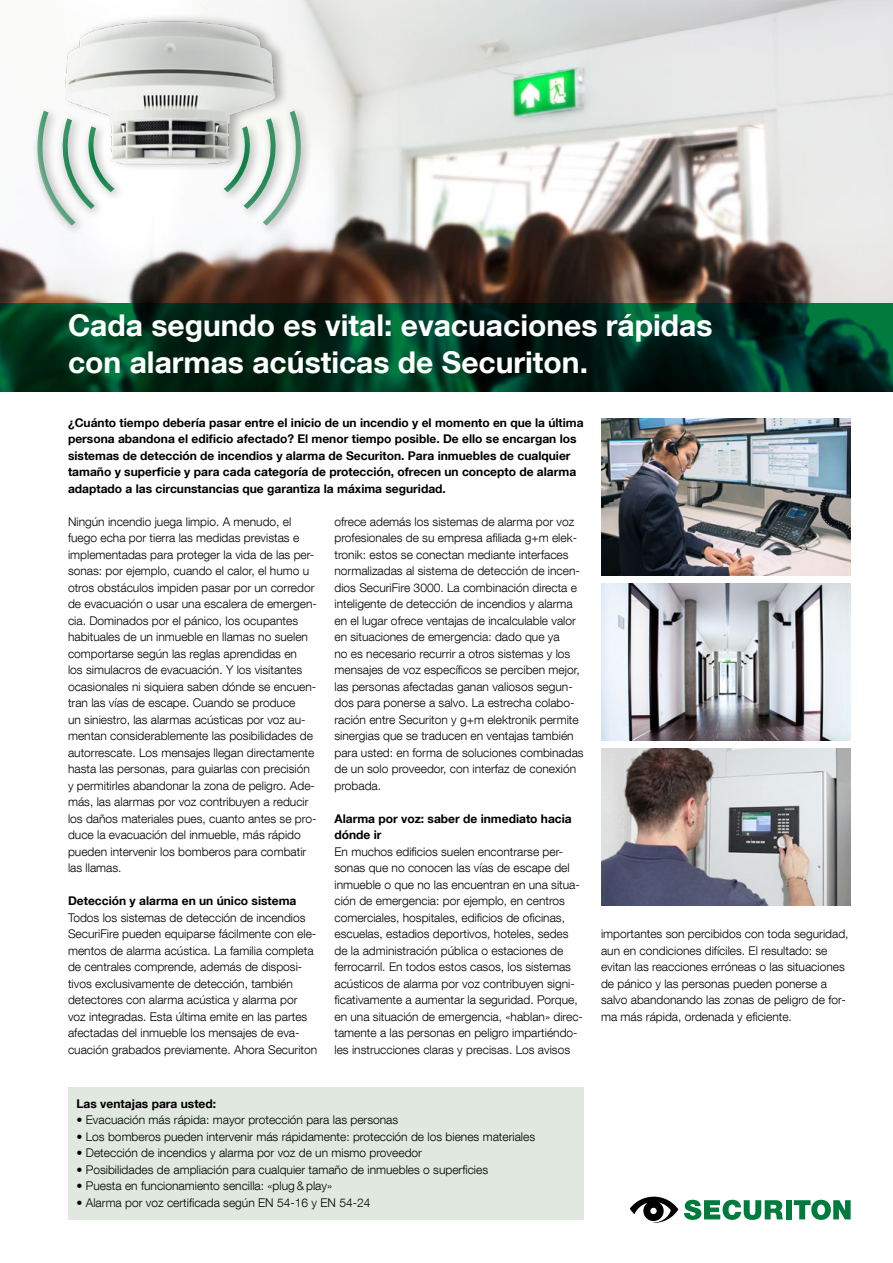
<style>
.page{position:relative;width:893px;height:1263px;background:#fff}
.page>*{position:absolute;margin:0;border:0;box-sizing:border-box;transform-origin:0 0}
.t1{font:700 30px/37.5px "Helvetica Neue LT Com";color:#fff}
.t2{font:300 12px/16.5px "Helvetica Neue LT Com";color:#000}
.t3{font:700 12px/16.5px "Helvetica Neue LT Com";color:#000}
</style>
<div class="page">
<img style="left:601px;top:419px;width:249px;height:156px">
<img style="left:601px;top:749px;width:249px;height:156px">
<img style="left:601px;top:584px;width:249px;height:156px">
<img style="left:0;top:0;width:893px;height:303px">
<svg style="left:684px;top:1200px;width:99px;height:20px"></svg>
<div style="left:786px;top:1200px;width:6px;height:19px;background:#007b3d"></div>
<svg style="left:794px;top:1200px;width:57px;height:20px"></svg>
<svg style="left:630px;top:1197px;width:48px;height:26px"></svg>
<svg style="left:0;top:303px;width:893px;height:89px;background:#00301d"></svg>
<div style="left:64px;top:13px;width:226px;height:159px;background:#000;opacity:.3"></div>
<img style="left:66px;top:22px;width:209px;height:142px">
<div style="left:219px;top:106px;width:94px;height:131px;background:#000;opacity:.4"></div>
<svg style="left:224px;top:111px;width:83px;height:115px"></svg>
<div style="left:31px;top:106px;width:95px;height:131px;background:#000;opacity:.4"></div>
<svg style="left:31px;top:111px;width:84px;height:115px"></svg>
<div style="left:68px;top:1087px;width:516px;height:132px;background:#e1e8df"></div>
<h1 class="t1" style="left:68px;top:306px;width:646px">Cada segundo es vital: evacuaciones rápidas con alarmas acústicas de Securiton.</h1>
<p class="t3" style="left:68px;top:414px;width:517px">¿Cuánto tiempo debería pasar entre el inicio de un incendio y el momento en que la última persona abandona el edificio afectado? El menor tiempo posible. De ello se encargan los sistemas de detección de incendios y alarma de Securiton. Para inmuebles de cualquier tamaño y superficie y para cada categoría de protección, ofrecen un concepto de alarma adaptado a las circunstancias que garantiza la máxima seguridad.</p>
<p class="t2" style="left:68px;top:513px;width:250px">Ningún incendio juega limpio. A menudo, el fuego echa por tierra las medidas previstas e implementadas para proteger la vida de las per&shy;sonas: por ejemplo, cuando el calor, el humo u otros obstáculos impiden pasar por un corredor de evacuación o usar una escalera de emergen&shy;cia. Dominados por el pánico, los ocupantes habituales de un inmueble en llamas no suelen comportarse según las reglas aprendidas en<br>los simulacros de evacuación. Y los visitantes ocasionales ni siquiera saben dónde se encuen&shy;tran las vías de escape. Cuando se produce<br>un siniestro, las alarmas acústicas por voz au&shy;mentan considerablemente las posibilidades de autorrescate. Los mensajes llegan directamente hasta las personas, para guiarlas con precisión y permitirles abandonar la zona de peligro. Ade&shy;más, las alarmas por voz contribuyen a reducir los daños materiales pues, cuanto antes se pro&shy;duce la evacuación del inmueble, más rápido pueden intervenir los bomberos para combatir las llamas.</p>
<p class="t3" style="left:68px;top:892px;width:230px">Detección y alarma en un único sistema</p>
<p class="t2" style="left:68px;top:909px;width:251px">Todos los sistemas de detección de incendios SecuriFire pueden equiparse fácilmente con ele&shy;mentos de alarma acústica. La familia completa de centrales comprende, además de disposi&shy;tivos exclusivamente de detección, también detectores con alarma acústica y alarma por voz integradas. Esta última emite en las partes afectadas del inmueble los mensajes de eva&shy;cuación grabados previamente. Ahora Securiton</p>
<p class="t2" style="left:334px;top:513px;width:251px">ofrece además los sistemas de alarma por voz profesionales de su empresa afiliada g+m elek&shy;tronik: estos se conectan mediante interfaces normalizadas al sistema de detección de incen&shy;dios SecuriFire 3000. La combinación directa e inteligente de detección de incendios y alarma en el lugar ofrece ventajas de incalculable valor en situaciones de emergencia: dado que ya<br>no es necesario recurrir a otros sistemas y los mensajes de voz específicos se perciben mejor, las personas afectadas ganan valiosos segun&shy;dos para ponerse a salvo. La estrecha colabo&shy;ración entre Securiton y g+m elektronik permite sinergias que se traducen en ventajas también para usted: en forma de soluciones combinadas de un solo proveedor, con interfaz de conexión probada.</p>
<p class="t3" style="left:334px;top:810px;width:239px">Alarma por voz: saber de inmediato hacia dónde ir</p>
<p class="t2" style="left:334px;top:843px;width:250px">En muchos edificios suelen encontrarse per&shy;sonas que no conocen las vías de escape del inmueble o que no las encuentran en una situa&shy;ción de emergencia: por ejemplo, en centros comerciales, hospitales, edificios de oficinas, escuelas, estadios deportivos, hoteles, sedes de la administración pública o estaciones de ferrocarril. En todos estos casos, los sistemas acústicos de alarma por voz contribuyen signi&shy;ficativamente a aumentar la seguridad. Porque, en una situación de emergencia, «hablan» direc&shy;tamente a las personas en peligro impartiéndo&shy;les instrucciones claras y precisas. Los avisos</p>
<p class="t3" style="left:77px;top:1095px;width:141px">Las ventajas para usted:</p>
<p class="t2" style="left:77px;top:1112px;width:323px">• Evacuación más rápida: mayor protección para las personas</p>
<p class="t2" style="left:77px;top:1128px;width:460px">• Los bomberos pueden intervenir más rápidamente: protección de los bienes materiales</p>
<p class="t2" style="left:77px;top:1145px;width:347px">• Detección de incendios y alarma por voz de un mismo proveedor</p>
<p class="t2" style="left:77px;top:1161px;width:413px">• Posibilidades de ampliación para cualquier tamaño de inmuebles o superficies</p>
<p class="t2" style="left:77px;top:1178px;width:257px">• Puesta en funcionamiento sencilla: «plug &amp; play»</p>
<p class="t2" style="left:77px;top:1194px;width:295px">• Alarma por voz certificada según EN 54-16 y EN 54-24</p>
<p class="t2" style="left:601px;top:925px;width:249px">importantes son percibidos con toda seguridad, aun en condiciones difíciles. El resultado: se evitan las reacciones erróneas o las situaciones de pánico y las personas pueden ponerse a salvo abandonando las zonas de peligro de for&shy;ma más rápida, ordenada y eficiente.</p>
</div>
